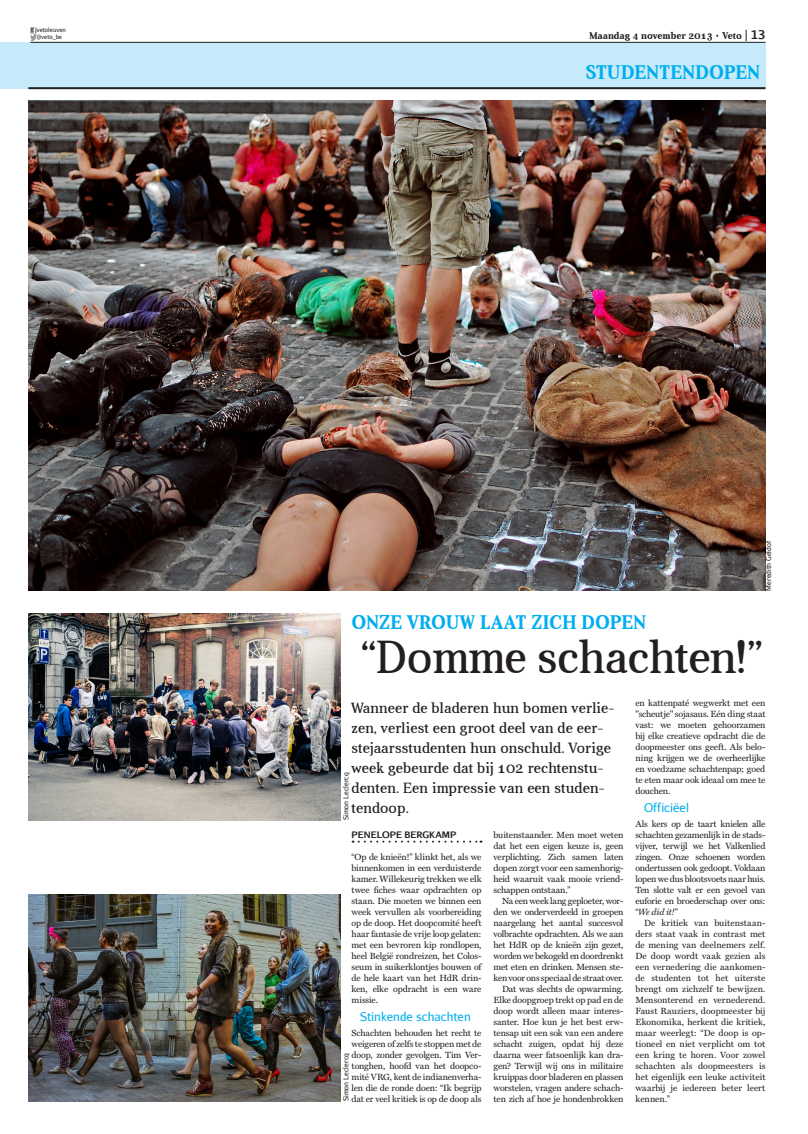
<style>
.page{position:relative;width:808px;height:1134px;background:#fff}
.page>*{position:absolute;margin:0;border:0;box-sizing:border-box;transform-origin:0 0}
.KTT{font:47px "Aver";letter-spacing:-.01em;color:#231f20}
.Boventitel_kleur{font:700 20px "Aver";letter-spacing:.01em;color:#00aeef}
.INL{font:15px/20px "Aver";letter-spacing:.01em;color:#231f20}
.TST{font:12px "Aurulent Sans";color:#00aeef}
.t1{font:700 12px "Aurulent Sans";color:#231f20}
.t2{font:700 10px "Aver";color:#231f20}
.PAR{font:9px/11px "Miller Text";letter-spacing:-.01em;color:#231f20;text-align:justify}
.PNI{font:9px/11px "Miller Text";letter-spacing:-.02em;color:#231f20;text-align:justify}
.AUT{font:700 9px "Aurulent Sans";color:#231f20}
.FOTOGRAAF{font:7px "Aurulent Sans";color:#231f20}
.t3{font:6px/7.2px "Aurulent Sans";color:#231f20}
.s1{font-style:italic}
</style>
<div class="page">
<div style="left:0;top:42px;width:765px;height:47px;background:#c6eafa"></div>
<svg style="left:359px;top:841px;width:122px;height:2px"></svg>
<img style="left:28px;top:101px;width:737px;height:490px">
<img style="left:28px;top:613px;width:312px;height:207px">
<img style="left:28px;top:894px;width:312px;height:207px">
<svg style="left:30px;top:28px;width:7px;height:12px"></svg>
<hr style="left:30px;top:42px;width:735px;height:1px;background:#231f20">
<hr style="left:28px;top:87px;width:737px;height:2px;background:#231f20">
<p class="t3" style="left:37px;top:26px;width:31px">vetoleuven @veto_be</p>
<p class="t2" style="left:589px;top:30px;width:154px">Maandag 4 november 2013 Veto</p>
<p class="t1" style="left:750px;top:26px;width:17px">13</p>
<p class="Boventitel_kleur" style="left:585px;top:61px;width:176px">STUDENTENDOPEN</p>
<p class="FOTOGRAAF" style="left:764px;top:591px;width:51px;rotate:-90deg">Meredith Geldof</p>
<p class="Boventitel_kleur" style="left:351px;top:611px;width:296px">ONZE VROUW LAAT ZICH DOPEN</p>
<p class="KTT" style="left:360px;top:631px;width:406px">“Domme schachten!”</p>
<p class="INL" style="left:351px;top:698px;width:264px">Wanneer de bladeren hun bomen verlie&shy;zen, verliest een groot deel van de eer&shy;stejaarsstudenten hun onschuld. Vorige week gebeurde dat bij 102 rechtenstu&shy;denten. Een impressie van een studen&shy;tendoop.</p>
<p class="AUT" style="left:351px;top:828px;width:106px">PENELOPE BERGKAMP</p>
<p class="PNI" style="left:351px;top:851px;width:131px">“Op de knieën!” klinkt het, als we binnenkomen in een verduisterde kamer. Willekeurig trekken we elk twee fiches waar opdrachten op staan. Die moeten we binnen een week vervullen als voorbereiding op de doop. Het doopcomité heeft haar fantasie de vrije loop gelaten: met een bevroren kip rondlopen, heel België rondreizen, het Colos&shy;seum in suikerklontjes bouwen of de hele kaart van het HdR drin&shy;ken, elke opdracht is een ware missie.</p>
<p class="TST" style="left:360px;top:1009px;width:112px">Stinkende schachten</p>
<p class="PNI" style="left:351px;top:1027px;width:131px">Schachten behouden het recht te weigeren of zelfs te stoppen met de doop, zonder gevolgen. Tim Ver&shy;tonghen, hoofd van het doopco&shy;mité VRG, kent de indianenverha&shy;len die de ronde doen: “Ik begrijp dat er veel kritiek is op de doop als</p>
<p class="PAR" style="left:635px;top:697px;width:131px">en kattenpaté wegwerkt met een "scheutje" sojasaus. Eén ding staat vast: we moeten gehoorzamen bij elke creatieve opdracht die de doopmeester ons geeft. Als belo&shy;ning krijgen we de overheerlijke en voedzame schachtenpap; goed te eten maar ook ideaal om mee te douchen.</p>
<p class="TST" style="left:644px;top:800px;width:46px">Officiëel</p>
<p class="PNI" style="left:635px;top:818px;width:131px">Als kers op de taart knielen alle schachten gezamenlijk in de stads&shy;vijver, terwijl we het Valkenlied zingen. Onze schoenen worden ondertussen ook gedoopt. Voldaan lopen we dus blootsvoets naar huis.<br>Ten slotte valt er een gevoel van euforie en broederschap over ons: “<span class="s1">We did it!</span>”</p>
<p class="PAR" style="left:635px;top:917px;width:131px;text-indent:9px">De kritiek van buitenstaan&shy;ders staat vaak in contrast met de mening van deelnemers zelf.<br>De doop wordt vaak gezien als een vernedering die aankomen&shy;de studenten tot het uiterste brengt om zichzelf te bewijzen.<br>Mensonterend en vernederend.<br>Faust Rauziers, doopmeester bij Ekonomika, herkent die kritiek, maar weerlegt: “De doop is op&shy;tioneel en niet verplicht om tot een kring te horen. Voor zowel schachten als doopmeesters is het eigenlijk een leuke activiteit waarbij je iedereen beter leert kennen.”</p>
<p class="FOTOGRAAF" style="left:341px;top:820px;width:50px;rotate:-90deg">Simon Leclercq</p>
<p class="PNI" style="left:493px;top:829px;width:131px">buitenstaander. Men moet weten dat het een eigen keuze is, geen verplichting. Zich samen laten dopen zorgt voor een samenhorig&shy;heid waaruit vaak mooie vriend&shy;schappen ontstaan.”</p>
<p class="PAR" style="left:493px;top:895px;width:131px;text-indent:9px">Na een week lang geploeter, wor&shy;den we onderverdeeld in groepen naargelang het aantal succesvol volbrachte opdrachten. Als we aan het HdR op de knieën zijn gezet, worden we bekogeld en doordrenkt met eten en drinken. Mensen ste&shy;ken voor ons speciaal de straat over.</p>
<p class="PAR" style="left:493px;top:983px;width:131px;text-indent:9px">Dat was slechts de opwarming.<br>Elke doopgroep trekt op pad en de doop wordt alleen maar interes&shy;santer. Hoe kun je het best erw&shy;tensap uit een sok van een andere schacht zuigen, opdat hij deze daarna weer fatsoenlijk kan dra&shy;gen? Terwijl wij ons in militaire kruippas door bladeren en plassen worstelen, vragen andere schach&shy;ten zich af hoe je hondenbrokken</p>
<p class="FOTOGRAAF" style="left:341px;top:1101px;width:50px;rotate:-90deg">Simon Leclercq</p>
</div>
